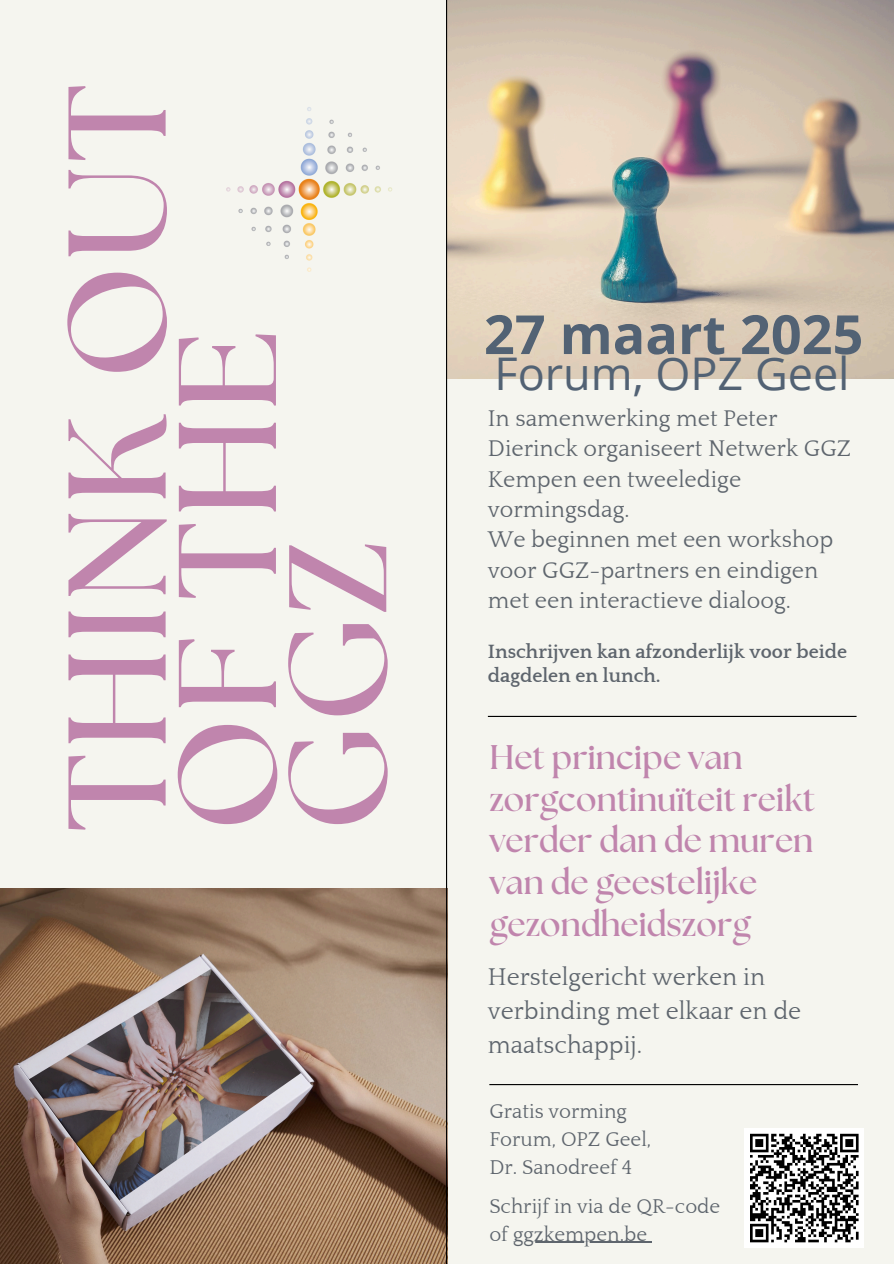
<style>
.page{position:relative;width:894px;height:1264px;background:#fff}
.page>*{position:absolute;margin:0;border:0;box-sizing:border-box;transform-origin:0 0}
.t1{font:700 138.6px/110.2px "The Seasons";letter-spacing:.03em;color:#c085ad}
.t2{font:700 54px "Open Sans";color:#526274}
.t3{font:45px "Open Sans";color:#526274}
.t4{font:700 34.05px/41.7px "The Seasons";color:#c085ad}
.t5{font:24.75px/33.8px "Quattrocento";color:#5e656d}
.t6{font:23.25px/30.3px "Quattrocento";color:#5e656d}
.t7{font:20.55px "Quattrocento";color:#5e656d}
.t8{font:700 19.8px/24.8px "Quattrocento";color:#5e656d}
</style>
<div class="page">
<div style="left:0;top:0;width:893px;height:1263px;background:#f5f5ef"></div>
<hr style="left:487px;top:716px;width:369px;height:1px;background:#000">
<hr style="left:489px;top:1083px;width:368px;height:2px;background:#000">
<img style="left:226px;top:107px;width:167px;height:165px">
<img style="left:0;top:889px;width:446px;height:374px">
<img style="left:447px;top:0;width:446px;height:378px">
<hr style="left:446px;top:0;width:1px;height:1263px;background:#000">
<hr style="left:513px;top:1241px;width:134px;height:1px;background:#5e656d">
<div style="left:744px;top:1128px;width:119px;height:119px;background:#fff"></div>
<svg style="left:750px;top:1133px;width:109px;height:110px"></svg>
<p class="t1" style="left:69px;top:831px;width:748px;rotate:-90deg">THINK OUT<br>OF THE<br>GGZ</p>
<p class="t2" style="left:484px;top:296px;width:381px">27 maart 2025</p>
<p class="t3" style="left:494px;top:341px;width:356px">Forum, OPZ Geel</p>
<h5 class="t6" style="left:487px;top:404px;width:365px">In samenwerking met Peter<br>Dierinck organiseert Netwerk GGZ<br>Kempen een tweeledige vormingsdag.<br>We beginnen met een workshop voor GGZ-partners en eindigen met een interactieve dialoog.</h5>
<p class="t8" style="left:487px;top:639px;width:360px">Inschrijven kan afzonderlijk voor beide dagdelen en lunch.</p>
<p class="t4" style="left:489px;top:737px;width:327px">Het principe van zorgcontinuïteit reikt verder dan de muren van de geestelijke gezondheidszorg</p>
<h4 class="t5" style="left:487px;top:960px;width:315px">Herstelgericht werken in verbinding met elkaar en de maatschappij.</h4>
<p class="t7" style="left:489px;top:1100px;width:139px">Gratis vorming</p>
<h2 class="t7" style="left:489px;top:1128px;width:163px">Forum, OPZ Geel,</h2>
<p class="t7" style="left:489px;top:1156px;width:144px">Dr. Sanodreef 4</p>
<p class="t7" style="left:489px;top:1195px;width:232px">Schrijf in via de QR-code</p>
<h1 class="t7" style="left:489px;top:1223px;width:159px">of ggzkempen.be</h1>
</div>
